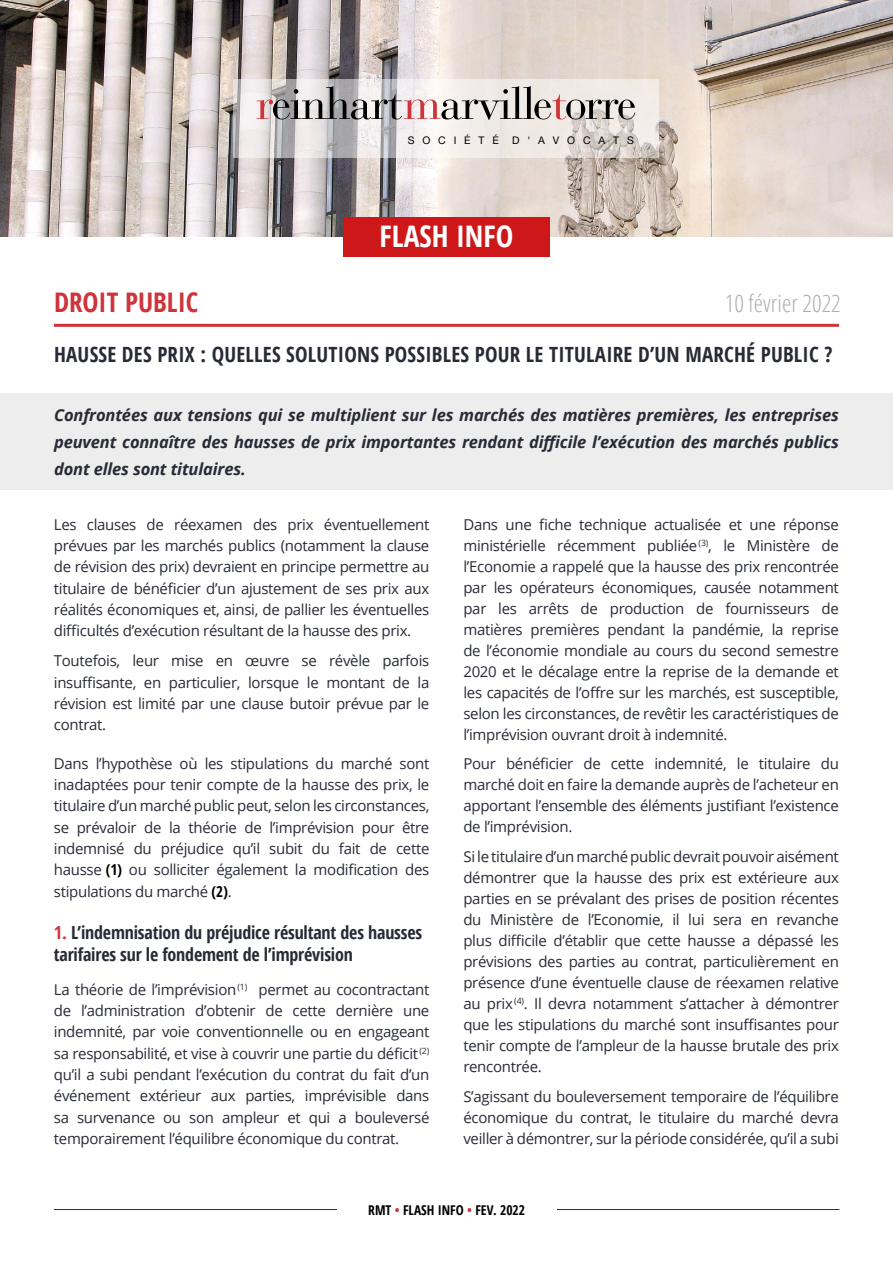
<style>
.page{position:relative;width:893px;height:1263px;background:#fff}
.page>*{position:absolute;margin:0;border:0;box-sizing:border-box;transform-origin:0 0}
.t1{font:700 condensed 29.7px "Open Sans";color:#fff}
.t2{font:700 condensed 27px "Open Sans";color:#ce343a}
.t3{font:300 24px "Open Sans Condensed";color:#afacb2}
.t4{font:700 condensed 21px "Open Sans";letter-spacing:.01em;color:#282b36}
.t5{font:700 condensed 18px/21.3px "Open Sans";letter-spacing:-.01em;color:#282b36}
.t6{font:italic 700 16.5px/27px "Open Sans";letter-spacing:-.01em;color:#282b36;text-align:justify}
.t7{font:15px/21px "Open Sans";letter-spacing:-.02em;color:#282b36;text-align:justify}
.t8{font:700 condensed 13.5px "Open Sans";color:#000}
.t9{font:10.5px "Helvetica Neue";color:#000}
.s1{font-weight:700;font-stretch:condensed;color:#000}
.s2{color:#ce343a}
</style>
<div class="page">
<hr style="left:54px;top:1209px;width:785px;height:1px;background:#282b36">
<div style="left:337px;top:1199px;width:220px;height:21px;background:#fff"></div>
<div style="left:0;top:393px;width:893px;height:97px;background:#ededed"></div>
<img style="left:0;top:0;width:893px;height:237px">
<hr style="left:54px;top:324px;width:785px;height:3px;background:#ce343a">
<div style="left:343px;top:217px;width:207px;height:40px;background:#cd1719"></div>
<svg style="left:234px;top:79px;width:425px;height:78px;background:#e2dddb"></svg>
<svg style="left:257px;top:86px;width:378px;height:34px;background:#beb5b4"></svg>
<p class="t9" style="left:408px;top:134px;width:93px">S O C I É T É</p>
<p class="t9" style="left:512px;top:134px;width:123px">D ' A V O C A T S</p>
<h1 class="t1" style="left:380px;top:216px;width:135px">FLASH INFO</h1>
<h2 class="t2" style="left:54px;top:283px;width:146px">DROIT PUBLIC</h2>
<h3 class="t3" style="left:725px;top:287px;width:118px">10 février 2022</h3>
<h3 class="t4" style="left:54px;top:340px;width:780px">HAUSSE DES PRIX : QUELLES SOLUTIONS POSSIBLES POUR LE TITULAIRE D’UN MARCHÉ PUBLIC ?</h3>
<p class="t6" style="left:54px;top:401px;width:786px">Confrontées aux tensions qui se multiplient sur les marchés des matières premières, les entreprises peuvent connaître des hausses de prix importantes rendant difficile l’exécution des marchés publics dont elles sont titulaires.</p>
<p class="t7" style="left:54px;top:513px;width:377px">Les clauses de réexamen des prix éventuellement prévues par les marchés publics (notamment la clause de révision des prix) devraient en principe permettre au titulaire de bénéficier d’un ajustement de ses prix aux réalités économiques et, ainsi, de pallier les éventuelles difficultés d’exécution résultant de la hausse des prix.</p>
<p class="t7" style="left:54px;top:650px;width:377px">Toutefois, leur mise en œuvre se révèle parfois insuffisante, en particulier, lorsque le montant de la révision est limité par une clause butoir prévue par le contrat.</p>
<p class="t7" style="left:54px;top:752px;width:377px">Dans l’hypothèse où les stipulations du marché sont inadaptées pour tenir compte de la hausse des prix, le titulaire d’un marché public peut, selon les circonstances, se prévaloir de la théorie de l’imprévision pour être indemnisé du préjudice qu’il subit du fait de cette hausse <span class="s1">(1)</span> ou solliciter également la modification des stipulations du marché <span class="s1">(2)</span>.</p>
<p class="t5" style="left:54px;top:922px;width:370px"><span class="s2">1.</span> L’indemnisation du préjudice résultant des hausses tarifaires sur le fondement de l’imprévision</p>
<p class="t7" style="left:54px;top:978px;width:377px">La théorie de l’imprévision <sup>(1)</sup> permet au cocontractant de l’administration d’obtenir de cette dernière une indemnité, par voie conventionnelle ou en engageant sa responsabilité, et vise à couvrir une partie du déficit <sup>(2) </sup>qu’il a subi pendant l’exécution du contrat du fait d’un événement extérieur aux parties, imprévisible dans sa survenance ou son ampleur et qui a bouleversé temporairement l’équilibre économique du contrat.</p>
<p class="t7" style="left:463px;top:513px;width:377px">Dans une fiche technique actualisée et une réponse ministérielle récemment publiée <sup>(3)</sup>, le Ministère de l’Economie a rappelé que la hausse des prix rencontrée par les opérateurs économiques, causée notamment par les arrêts de production de fournisseurs de matières premières pendant la pandémie, la reprise de l’économie mondiale au cours du second semestre 2020 et le décalage entre la reprise de la demande et les capacités de l’offre sur les marchés, est susceptible, selon les circonstances, de revêtir les caractéristiques de l’imprévision ouvrant droit à indemnité.</p>
<p class="t7" style="left:463px;top:753px;width:377px">Pour bénéficier de cette indemnité, le titulaire du marché doit en faire la demande auprès de l’acheteur en apportant l’ensemble des éléments justifiant l’existence de l’imprévision.</p>
<p class="t7" style="left:463px;top:845px;width:377px">Si le titulaire d’un marché public devrait pouvoir aisément démontrer que la hausse des prix est extérieure aux parties en se prévalant des prises de position récentes du Ministère de l’Economie, il lui sera en revanche plus difficile d’établir que cette hausse a dépassé les prévisions des parties au contrat, particulièrement en présence d’une éventuelle clause de réexamen relative au prix <sup>(4)</sup>. Il devra notamment s’attacher à démontrer que les stipulations du marché sont insuffisantes pour tenir compte de l’ampleur de la hausse brutale des prix rencontrée.</p>
<p class="t7" style="left:463px;top:1085px;width:377px">S’agissant du bouleversement temporaire de l’équilibre économique du contrat, le titulaire du marché devra veiller à démontrer, sur la période considérée, qu’il a subi</p>
<p class="t8" style="left:368px;top:1200px;width:158px">RMT <span class="s2">•</span> FLASH INFO <span class="s2">•</span> FEV. 2022</p>
</div>
